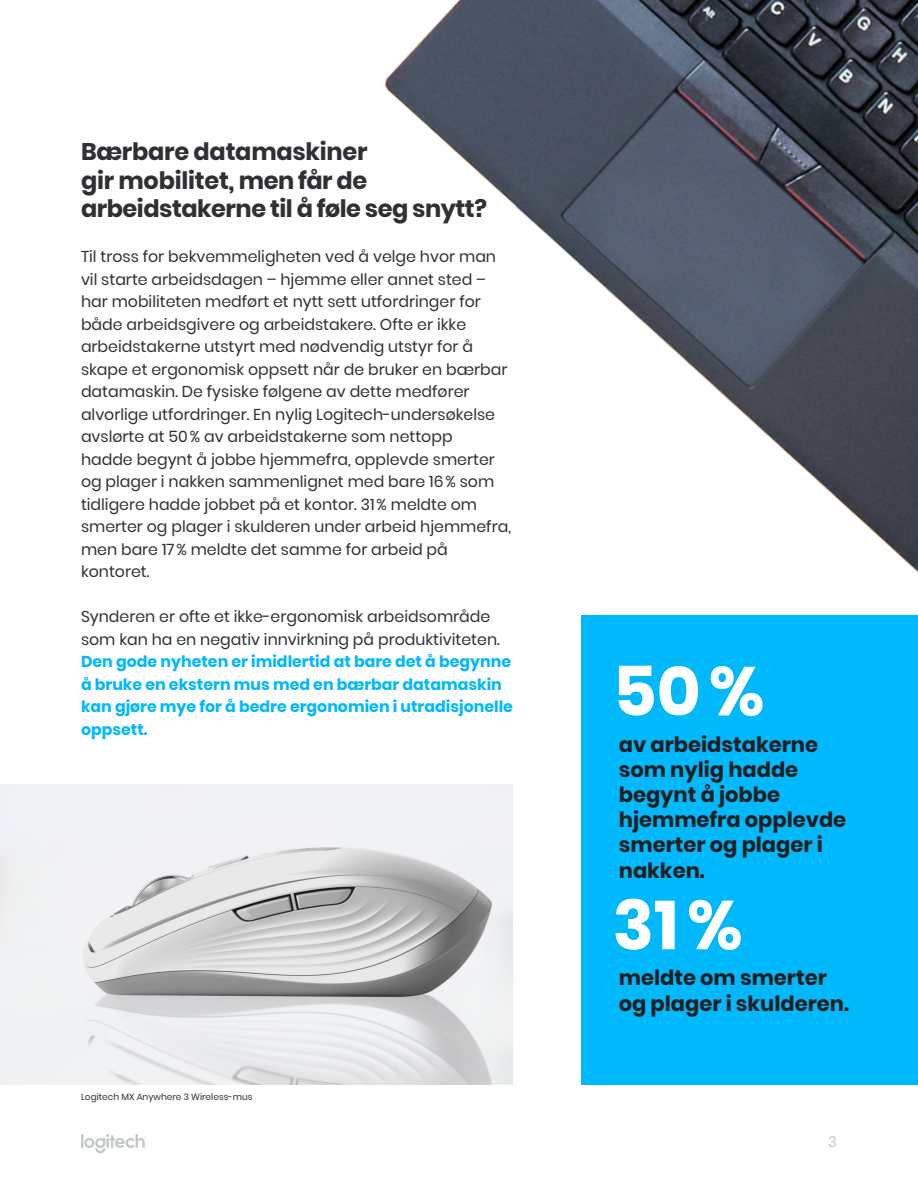
<style>
.page{position:relative;width:918px;height:1188px;background:#fff}
.page>*{position:absolute;margin:0;border:0;box-sizing:border-box;transform-origin:0 0}
.Large_White{font:700 68.7px "Poppins";color:#fff}
.Header_1{font:700 24px/28.5px "Poppins";letter-spacing:-.02em;color:#2e3033}
.Header_2{font:700 21px/25.2px "Poppins";color:#231f20}
.t1{font:15.75px/22.5px "Poppins";color:#2e3033}
.t2{font:700 15.75px/22.5px "Poppins";color:#00b8fc}
.t3{font:15px "Poppins";color:#c2c7c7}
.t4{font:9px "Poppins";color:#2e3033}
.s1{font-weight:400;color:#2e3033}
</style>
<div class="page">
<svg style="left:81px;top:1134px;width:65px;height:19px"></svg>
<div style="left:581px;top:615px;width:337px;height:469px;background:#00b8fc"></div>
<img style="left:384px;top:0;width:534px;height:573px">
<img style="left:0;top:785px;width:513px;height:299px">
<p class="Header_1" style="left:81px;top:138px;width:407px">Bærbare datamaskiner<br>gir mobilitet, men får de arbeidstakerne til å føle seg snytt?</p>
<p class="t1" style="left:81px;top:246px;width:432px">Til tross for bekvemmeligheten ved å velge hvor man vil starte arbeidsdagen – hjemme eller annet sted – har mobiliteten medført et nytt sett utfordringer for både arbeidsgivere og arbeidstakere. Ofte er ikke arbeidstakerne utstyrt med nødvendig utstyr for å skape et ergonomisk oppsett når de bruker en bærbar datamaskin. De fysiske følgene av dette medfører alvorlige utfordringer. En nylig Logitech-undersøkelse avslørte at 50% av arbeidstakerne som nettopp<br>hadde begynt å jobbe hjemmefra, opplevde smerter og plager i nakken sammenlignet med bare 16% som tidligere hadde jobbet på et kontor. 31% meldte om smerter og plager i skulderen under arbeid hjemmefra, men bare 17% meldte det samme for arbeid på kontoret.</p>
<p class="t2" style="left:81px;top:606px;width:433px"><span class="s1">Synderen er ofte et ikke-ergonomisk arbeidsområde som kan ha en negativ innvirkning på produktiviteten.<br></span>Den gode nyheten er imidlertid at bare det å begynne å bruke en ekstern mus med en bærbar datamaskin kan gjøre mye for å bedre ergonomien i utradisjonelle oppsett.</p>
<p class="t4" style="left:81px;top:1092px;width:173px">Logitech MX Anywhere 3 Wireless-mus</p>
<p class="Large_White" style="left:613px;top:652px;width:153px">50%</p>
<p class="Header_2" style="left:619px;top:732px;width:229px">av arbeidstakerne som nylig hadde begynt å jobbe hjemmefra opplevde smerter og plager i nakken.</p>
<p class="Large_White" style="left:613px;top:885px;width:131px">31%</p>
<p class="Header_2" style="left:619px;top:966px;width:232px">meldte om smerter og plager i skulderen.</p>
<p class="t3" style="left:828px;top:1134px;width:10px">3</p>
</div>
